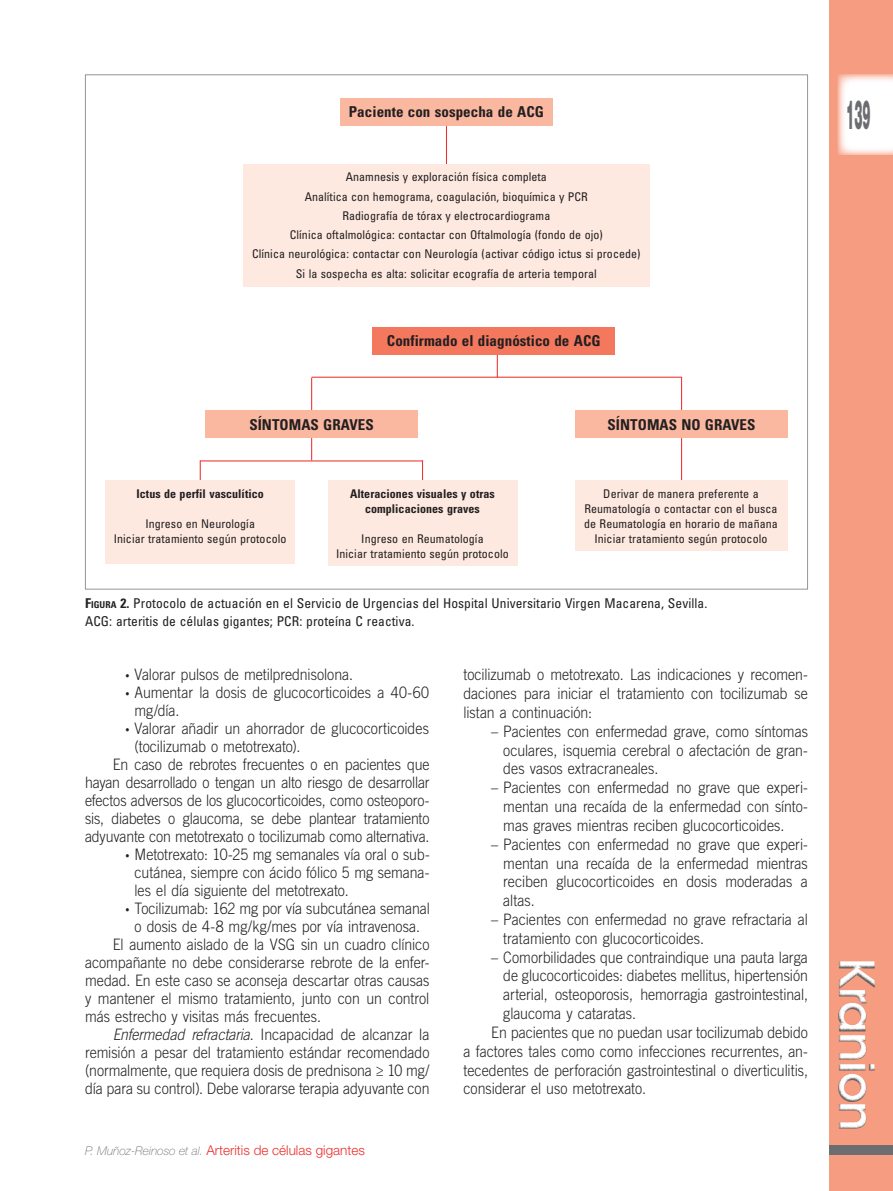
<style>
.page{position:relative;width:893px;height:1191px;background:#fff}
.page>*{position:absolute;margin:0;border:0;box-sizing:border-box;transform-origin:0 0}
.t1{font:600 48.15px "ITC Avant Garde Std";letter-spacing:-.04em;color:#fff}
.t2{font:900 40.5px "Helvetica Neue LT Std";color:#6c6d70;scale:.3 1}
.t3{font:300 15.75px/18.8px "Trade Gothic LT Std";letter-spacing:-.005em;color:#231f20;text-align:justify;scale:.9 1}
.t4{font:700 condensed 15px "Univers LT Std";letter-spacing:.005em;color:#231f20}
.t5{font:condensed 13.5px/18px "Univers LT Std";letter-spacing:.005em;color:#231f20}
.t6{font:300 13.5px "Helvetica Neue LT Std";color:#ee302d}
.t7{font:condensed 12px/19.2px "Univers LT Std";letter-spacing:.005em;color:#231f20;text-align:center}
.t8{font:700 condensed 12px/15px "Univers LT Std";letter-spacing:.005em;color:#231f20;text-align:center}
.s1{font-weight:700}
.s2{font-weight:700;font-size:9.45px}
.s3{font-size:9px}
.s4{font-style:italic}
.s5{font-weight:100;font-style:italic;font-size:12px;color:#6c6d70}
</style>
<div class="page">
<div style="left:829px;top:0;width:64px;height:1191px;background:#f69c81"></div>
<div style="left:829px;top:1145px;width:64px;height:9px;background:#6c6d70"></div>
<div style="left:825px;top:950px;width:63px;height:239px;background:#231f20;opacity:.75"></div>
<svg style="left:838px;top:74px;width:55px;height:81px;background:#fdf4f2"></svg>
<div style="left:85px;top:74px;width:723px;height:515px;background:#fff;border:1px solid #939598"></div>
<hr style="left:446px;top:106px;width:1px;height:158px;background:#ee302d">
<div style="left:243px;top:164px;width:407px;height:122px;background:#fde9e0"></div>
<div style="left:340px;top:98px;width:213px;height:28px;background:#fab8a1"></div>
<hr style="left:311px;top:378px;width:1px;height:82px;background:#ee302d">
<hr style="left:681px;top:377px;width:1px;height:118px;background:#ee302d">
<hr style="left:200px;top:460px;width:223px;height:1px;background:#ee302d">
<hr style="left:200px;top:460px;width:1px;height:42px;background:#ee302d">
<hr style="left:422px;top:460px;width:1px;height:42px;background:#ee302d">
<div style="left:105px;top:480px;width:190px;height:84px;background:#fde9e0"></div>
<div style="left:328px;top:480px;width:189px;height:86px;background:#fde9e0"></div>
<div style="left:575px;top:480px;width:212px;height:71px;background:#fde9e0"></div>
<hr style="left:312px;top:377px;width:370px;height:1px;background:#ee302d">
<div style="left:206px;top:410px;width:212px;height:28px;background:#fab8a1"></div>
<div style="left:575px;top:410px;width:213px;height:28px;background:#fab8a1"></div>
<hr style="left:497px;top:332px;width:1px;height:46px;background:#ee302d">
<div style="left:373px;top:327px;width:242px;height:28px;background:#f3785d"></div>
<p class="t4" style="left:349px;top:103px;width:196px">Paciente con sospecha de ACG</p>
<p class="t7" style="left:252px;top:167px;width:390px">Anamnesis y exploración física completa<br>Analítica con hemograma, coagulación, bioquímica y PCR<br>Radiografía de tórax y electrocardiograma<br>Clínica oftalmológica: contactar con Oftalmología (fondo de ojo)<br>Clínica neurológica: contactar con Neurología (activar código ictus si procede)<br>Si la sospecha es alta: solicitar ecografía de arteria temporal</p>
<p class="t4" style="left:387px;top:332px;width:215px">Confirmado el diagnóstico de ACG</p>
<p class="t4" style="left:249px;top:415px;width:126px">SÍNTOMAS GRAVES</p>
<p class="t4" style="left:607px;top:415px;width:150px">SÍNTOMAS NO GRAVES</p>
<p class="t8" style="left:137px;top:486px;width:129px">Ictus de perfil vasculítico</p>
<p class="t7" style="left:114px;top:516px;width:174px;line-height:15px">Ingreso en Neurología<br>Iniciar tratamiento según protocolo</p>
<p class="t8" style="left:350px;top:486px;width:146px">Alteraciones visuales y otras complicaciones graves</p>
<p class="t7" style="left:336px;top:531px;width:174px;line-height:15px">Ingreso en Reumatología<br>Iniciar tratamiento según protocolo</p>
<p class="t7" style="left:584px;top:486px;width:195px;line-height:15px">Derivar de manera preferente a Reumatología o contactar con el busca de Reumatología en horario de mañana Iniciar tratamiento según protocolo</p>
<p class="t5" style="left:85px;top:594px;width:624px"><span class="s1">F</span><span class="s2">IGURA</span> <span class="s1">2.</span> Protocolo de actuación en el Servicio de Urgencias del Hospital Universitario Virgen Macarena, Sevilla.<br>ACG: arteritis de células gigantes; PCR: proteína C reactiva.</p>
<p class="t3" style="left:125px;top:665px;width:254px"><span class="s3">•</span> Valorar pulsos de metilprednisolona.</p>
<p class="t3" style="left:135px;top:683px;width:329px;line-height:18px;text-indent:-9px"><span class="s3">•</span> Aumentar la dosis de glucocorticoides a 40-60 mg/día.</p>
<p class="t3" style="left:125px;top:719px;width:339px"><span class="s3">•</span> Valorar añadir un ahorrador de glucocorticoides</p>
<p class="t3" style="left:135px;top:737px;width:186px">(tocilizumab o metotrexato).</p>
<p class="t3" style="left:113px;top:755px;width:353px">En caso de rebrotes frecuentes o en pacientes que</p>
<p class="t3" style="left:85px;top:773px;width:384px">hayan desarrollado o tengan un alto riesgo de desarrollar</p>
<p class="t3" style="left:85px;top:791px;width:384px">efectos adversos de los glucocorticoides, como osteoporo-</p>
<p class="t3" style="left:85px;top:809px;width:384px">sis, diabetes o glaucoma, se debe plantear tratamiento</p>
<p class="t3" style="left:85px;top:827px;width:384px">adyuvante con metotrexato o tocilizumab como alternativa.</p>
<p class="t3" style="left:135px;top:845px;width:329px;line-height:18px;text-indent:-9px"><span class="s3">•</span> Metotrexato: 10-25 mg semanales vía oral o sub&shy;cutánea, siempre con ácido fólico 5 mg semana&shy;les el día siguiente del metotrexato.</p>
<p class="t3" style="left:125px;top:899px;width:340px"><span class="s3">•</span> Tocilizumab: 162 mg por vía subcutánea semanal</p>
<p class="t3" style="left:135px;top:917px;width:319px">o dosis de 4-8 mg/kg/mes por vía intravenosa.</p>
<p class="t3" style="left:113px;top:935px;width:354px">El aumento aislado de la VSG sin un cuadro clínico</p>
<p class="t3" style="left:85px;top:953px;width:384px">acompañante no debe considerarse rebrote de la enfer-</p>
<p class="t3" style="left:85px;top:971px;width:384px">medad. En este caso se aconseja descartar otras causas</p>
<p class="t3" style="left:85px;top:989px;width:384px">y mantener el mismo tratamiento, junto con un control</p>
<p class="t3" style="left:85px;top:1007px;width:264px">más estrecho y visitas más frecuentes.</p>
<p class="t3" style="left:113px;top:1025px;width:353px"><span class="s4">Enfermedad refractaria</span>. Incapacidad de alcanzar la</p>
<p class="t3" style="left:85px;top:1043px;width:384px">remisión a pesar del tratamiento estándar recomendado</p>
<p class="t3" style="left:85px;top:1061px;width:384px">(normalmente, que requiera dosis de prednisona ≥ 10 mg/</p>
<p class="t3" style="left:85px;top:1079px;width:384px">día para su control). Debe valorarse terapia adyuvante con</p>
<p class="t6" style="left:85px;top:1141px;width:281px"><span class="s5">P. Muñoz-Reinoso et al.</span> Arteritis de células gigantes</p>
<p class="t3" style="left:463px;top:665px;width:384px">tocilizumab o metotrexato. Las indicaciones y recomen&shy;daciones para iniciar el tratamiento con tocilizumab se listan a continuación:</p>
<p class="t3" style="left:503px;top:721px;width:340px;text-indent:-12px">– Pacientes con enfermedad grave, como síntomas oculares, isquemia cerebral o afectación de gran&shy;des vasos extracraneales.</p>
<p class="t3" style="left:503px;top:778px;width:340px;text-indent:-12px">– Pacientes con enfermedad no grave que experi&shy;mentan una recaída de la enfermedad con sínto&shy;mas graves mientras reciben glucocorticoides.</p>
<p class="t3" style="left:503px;top:834px;width:340px;text-indent:-12px">– Pacientes con enfermedad no grave que experi&shy;mentan una recaída de la enfermedad mientras reciben glucocorticoides en dosis moderadas a altas.</p>
<p class="t3" style="left:503px;top:909px;width:340px;text-indent:-12px">– Pacientes con enfermedad no grave refractaria al tratamiento con glucocorticoides.</p>
<p class="t3" style="left:491px;top:947px;width:353px">– Comorbilidades que contraindique una pauta larga</p>
<p class="t3" style="left:503px;top:966px;width:340px">de glucocorticoides: diabetes mellitus, hipertensión</p>
<p class="t3" style="left:503px;top:985px;width:340px">arterial, osteoporosis, hemorragia gastrointestinal,</p>
<p class="t3" style="left:503px;top:1004px;width:149px">glaucoma y cataratas.</p>
<p class="t3" style="left:491px;top:1022px;width:353px">En pacientes que no puedan usar tocilizumab debido</p>
<p class="t3" style="left:463px;top:1041px;width:384px">a factores tales como como infecciones recurrentes, an-</p>
<p class="t3" style="left:463px;top:1060px;width:384px">tecedentes de perforación gastrointestinal o diverticulitis,</p>
<p class="t3" style="left:463px;top:1079px;width:204px">considerar el uso metotrexato.</p>
<h2 class="t2" style="left:846px;top:91px;width:83px">139</h2>
<h1 class="t1" style="left:887px;top:957px;width:176px;rotate:90deg">Kranion</h1>
</div>
